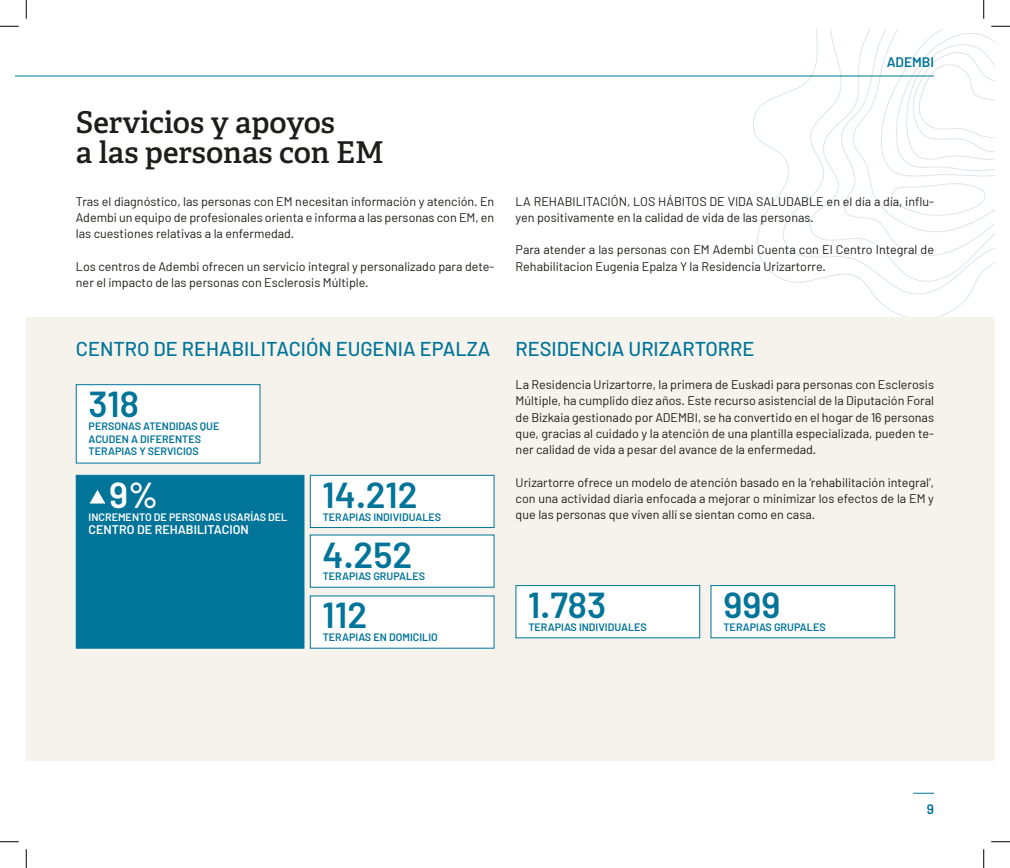
<style>
.page{position:relative;width:1010px;height:868px;background:#fff}
.page>*{position:absolute;margin:0;border:0;box-sizing:border-box;transform-origin:0 0}
.t1{font:600 36px "Barlow";color:#007499}
.t2{font:600 36px "Barlow";color:#fff}
.t3{font:600 30px/30px "Adelle";color:#1d1d1b}
.t4{font:500 20px "Barlow";color:#007499}
.t5{font:600 13.75px "Barlow";color:#007499}
.t6{font:12.5px/16.2px "Barlow";color:#1d1d1b;text-align:justify}
.t7{font:600 12.5px "Barlow";color:#fff}
.t8{font:600 10.75px/12.8px "Barlow";color:#007499}
.t9{font:600 10.75px "Barlow";color:#fff}
</style>
<div class="page">
<svg style="left:516px;top:29px;width:478px;height:288px"></svg>
<hr style="left:16px;top:76px;width:917px;height:1px;background:#007499">
<svg style="left:913px;top:792px;width:20px;height:1px"></svg>
<div style="left:26px;top:317px;width:968px;height:443px;background:#f5f3eb"></div>
<div style="left:76px;top:384px;width:184px;height:79px;background:#fff;border:1px solid #007499"></div>
<div style="left:76px;top:475px;width:228px;height:173px;background:#007499;border:1px solid #007499"></div>
<div style="left:310px;top:475px;width:184px;height:53px;background:#fff;border:1px solid #007499"></div>
<div style="left:515px;top:585px;width:184px;height:53px;background:#fff;border:1px solid #007499"></div>
<div style="left:310px;top:534px;width:184px;height:53px;background:#fff"></div>
<div style="left:710px;top:585px;width:184px;height:53px;background:#fff;border:1px solid #007499"></div>
<div style="left:310px;top:595px;width:184px;height:53px;background:#fff"></div>
<svg style="left:90px;top:490px;width:15px;height:13px"></svg>
<svg style="left:0;top:25px;width:19px;height:2px"></svg>
<svg style="left:879px;top:25px;width:130px;height:156px"></svg>
<svg style="left:0;top:841px;width:19px;height:1px"></svg>
<svg style="left:991px;top:841px;width:18px;height:1px"></svg>
<svg style="left:25px;top:0;width:2px;height:19px"></svg>
<svg style="left:25px;top:849px;width:2px;height:18px"></svg>
<svg style="left:983px;top:0;width:1px;height:19px"></svg>
<svg style="left:983px;top:849px;width:1px;height:18px"></svg>
<h2 class="t3" style="left:76px;top:108px;width:309px">Servicios y apoyos<br>a las personas con EM</h2>
<p class="t6" style="left:76px;top:193px;width:420px">Tras el diagnóstico, las personas con EM necesitan información y atención. En Adembi un equipo de profesionales orienta e informa a las personas con EM, en las cuestiones relativas a la enfermedad.</p>
<p class="t6" style="left:76px;top:258px;width:420px">Los centros de Adembi ofrecen un servicio integral y personalizado para dete&shy;ner el impacto de las personas con Esclerosis Múltiple.</p>
<h3 class="t4" style="left:76px;top:337px;width:416px">CENTRO DE REHABILITACIÓN EUGENIA EPALZA</h3>
<h1 class="t1" style="left:89px;top:382px;width:52px">318</h1>
<p class="t8" style="left:89px;top:419px;width:132px">PERSONAS ATENDIDAS QUE<br>ACUDEN A DIFERENTES<br>TERAPIAS Y SERVICIOS</p>
<h1 class="t2" style="left:109px;top:472px;width:51px">9%</h1>
<h1 class="t1" style="left:322px;top:472px;width:96px">14.212</h1>
<p class="t9" style="left:89px;top:510px;width:200px">INCREMENTO DE PERSONAS USARÍAS DEL</p>
<p class="t7" style="left:89px;top:522px;width:162px">CENTRO DE REHABILITACION</p>
<p class="t8" style="left:322px;top:510px;width:120px">TERAPIAS INDIVIDUALES</p>
<h1 class="t1" style="left:322px;top:532px;width:91px">4.252</h1>
<p class="t8" style="left:322px;top:569px;width:104px">TERAPIAS GRUPALES</p>
<h1 class="t1" style="left:322px;top:593px;width:46px">112</h1>
<p class="t8" style="left:322px;top:630px;width:117px">TERAPIAS EN DOMICILIO</p>
<p class="t5" style="left:886px;top:53px;width:49px">ADEMBI</p>
<p class="t6" style="left:515px;top:193px;width:420px">LA REHABILITACIÓN, LOS HÁBITOS DE VIDA SALUDABLE en el día a día, influ&shy;yen positivamente en la calidad de vida de las personas.</p>
<p class="t6" style="left:515px;top:241px;width:420px">Para atender a las personas con EM Adembi Cuenta con El Centro Integral de<br>Rehabilitacion Eugenia Epalza Y la Residencia Urizartorre.</p>
<h3 class="t4" style="left:515px;top:337px;width:240px">RESIDENCIA URIZARTORRE</h3>
<p class="t6" style="left:515px;top:376px;width:420px">La Residencia Urizartorre, la primera de Euskadi para personas con Esclerosis Múltiple, ha cumplido diez años. Este recurso asistencial de la Diputación Foral de Bizkaia gestionado por ADEMBI, se ha convertido en el hogar de 16 personas que, gracias al cuidado y la atención de una plantilla especializada, pueden te&shy;ner calidad de vida a pesar del avance de la enfermedad.</p>
<p class="t6" style="left:515px;top:473px;width:420px">Urizartorre ofrece un modelo de atención basado en la ‘rehabilitación integral’, con una actividad diaria enfocada a mejorar o minimizar los efectos de la EM y que las personas que viven allí se sientan como en casa.</p>
<h1 class="t1" style="left:528px;top:582px;width:79px">1.783</h1>
<p class="t8" style="left:528px;top:620px;width:120px">TERAPIAS INDIVIDUALES</p>
<h1 class="t1" style="left:723px;top:582px;width:58px">999</h1>
<p class="t8" style="left:723px;top:620px;width:104px">TERAPIAS GRUPALES</p>
<p class="t5" style="left:926px;top:800px;width:9px">9</p>
</div>
